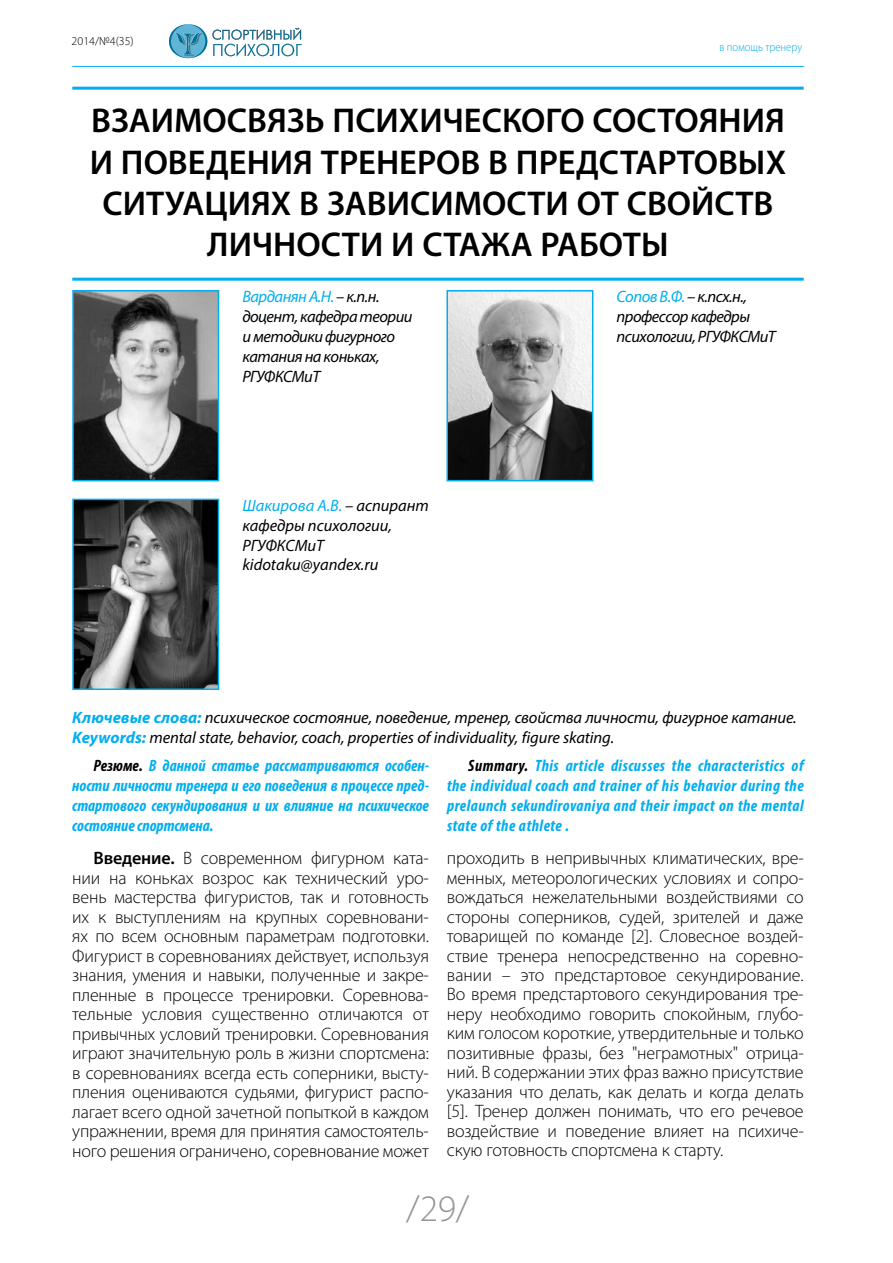
<style>
.page{position:relative;width:893px;height:1263px;background:#fff}
.page>*{position:absolute;margin:0;border:0;box-sizing:border-box;transform-origin:0 0}
.t1{font:300 37.5px "Myriad Pro";color:#939598}
.t2{font:600 34.5px/41.4px "Myriad Pro";color:#000;text-align:center}
.t3{font:300 18px/19.5px "Myriad Pro";letter-spacing:-.01em;color:#000;text-align:justify}
.t4{font:italic 700 condensed 16.5px/19.8px "Myriad Pro";letter-spacing:.01em;color:#00aeef;text-align:justify}
.t5{font:italic 16.5px/19.8px "Myriad Pro";letter-spacing:-.01em;color:#000}
.t6{font:italic 16.5px/19.8px "Myriad Pro";letter-spacing:-.03em;color:#000}
.t7{font:300 12px "Myriad Pro";color:#00aeef;scale:.9 1}
.t8{font:300 12px "Myriad Pro";color:#000}
.s1{color:#00aeef}
.s2{font-weight:700;color:#00aeef}
.s3{color:#000}
.s4{font-weight:600}
</style>
<div class="page">
<hr style="left:72px;top:66px;width:732px;height:1px;background:#00aeef">
<svg style="left:169px;top:24px;width:133px;height:35px"></svg>
<hr style="left:72px;top:87px;width:732px;height:3px;background:#00aeef">
<hr style="left:72px;top:278px;width:732px;height:3px;background:#00aeef">
<img style="left:75px;top:293px;width:141px;height:185px">
<div style="left:72px;top:290px;width:147px;height:191px;border:2px solid #00aeef"></div>
<img style="left:449px;top:293px;width:141px;height:185px">
<div style="left:446px;top:290px;width:147px;height:191px;border:2px solid #00aeef"></div>
<img style="left:75px;top:502px;width:141px;height:185px">
<div style="left:72px;top:499px;width:147px;height:191px;border:2px solid #00aeef"></div>
<p class="t8" style="left:72px;top:33px;width:64px">2014/№4(35)</p>
<p class="t7" style="left:719px;top:40px;width:93px">в помощь тренеру</p>
<h2 class="t2" style="left:90px;top:99px;width:698px">ВЗАИМОСВЯЗЬ ПСИХИЧЕСКОГО СОСТОЯНИЯ И ПОВЕДЕНИЯ ТРЕНЕРОВ В ПРЕДСТАРТОВЫХ СИТУАЦИЯХ В ЗАВИСИМОСТИ ОТ СВОЙСТВ ЛИЧНОСТИ И СТАЖА РАБОТЫ</h2>
<p class="t6" style="left:242px;top:287px;width:172px"><span class="s1">Варданян А.Н.</span> – к.п.н. доцент, кафедра теории и методики фигурного катания на коньках,<br>РГУФКСМиТ</p>
<p class="t6" style="left:617px;top:287px;width:161px"><span class="s1">Сопов В.Ф.</span> – к.псх.н., профессор кафедры психологии, РГУФКСМиТ</p>
<p class="t5" style="left:242px;top:495px;width:188px"><span class="s1">Шакирова А.В.</span> – аспирант кафедры психологии,<br>РГУФКСМиТ kidotaku@yandex.ru</p>
<p class="t5" style="left:72px;top:707px;width:726px"><span class="s2">Ключевые слова:</span> психическое состояние, поведение, тренер, свойства личности, фигурное катание.<br><span class="s2">Keywords:</span> mental state, behavior, coach, properties of individuality, figure skating.</p>
<p class="t4" style="left:72px;top:755px;width:358px;text-indent:21px"><span class="s3">Резюме.</span> В данной статье рассматриваются особен&shy;ности личности тренера и его поведения в процессе пред&shy;стартового секундирования и их влияние на психическое состояние спортсмена.</p>
<p class="t4" style="left:447px;top:755px;width:358px;text-indent:21px"><span class="s3">Summary.</span> This article discusses the characteristics of the individual coach and trainer of his behavior during the prelaunch sekundirovaniya and their impact on the mental state of the athlete .</p>
<p class="t3" style="left:72px;top:848px;width:358px;text-indent:21px"><span class="s4">Введение.</span> В современном фигурном ката&shy;нии на коньках возрос как технический уро&shy;вень мастерства фигуристов, так и готовность их к выступлениям на крупных соревновани&shy;ях по всем основным параметрам подготовки.<br>Фигурист в соревнованиях действует, используя знания, умения и навыки, полученные и закре&shy;пленные в процессе тренировки. Соревнова&shy;тельные условия существенно отличаются от привычных условий тренировки. Соревнования играют значительную роль в жизни спортсмена: в соревнованиях всегда есть соперники, высту&shy;пления оцениваются судьями, фигурист распо&shy;лагает всего одной зачетной попыткой в каждом упражнении, время для принятия самостоятель&shy;ного решения ограничено, соревнование может</p>
<p class="t3" style="left:447px;top:848px;width:358px">проходить в непривычных климатических, вре&shy;менных, метеорологических условиях и сопро&shy;вождаться нежелательными воздействиями со стороны соперников, судей, зрителей и даже товарищей по команде [2]. Словесное воздей&shy;ствие тренера непосредственно на соревно&shy;вании – это предстартовое секундирование.<br>Во время предстартового секундирования тре&shy;неру необходимо говорить спокойным, глубо&shy;ким голосом короткие, утвердительные и только позитивные фразы, без "неграмотных" отрица&shy;ний. В содержании этих фраз важно присутствие указания что делать, как делать и когда делать [5]. Тренер должен понимать, что его речевое воздействие и поведение влияет на психиче&shy;скую готовность спортсмена к старту.</p>
<h1 class="t1" style="left:406px;top:1185px;width:64px">/29/</h1>
</div>
